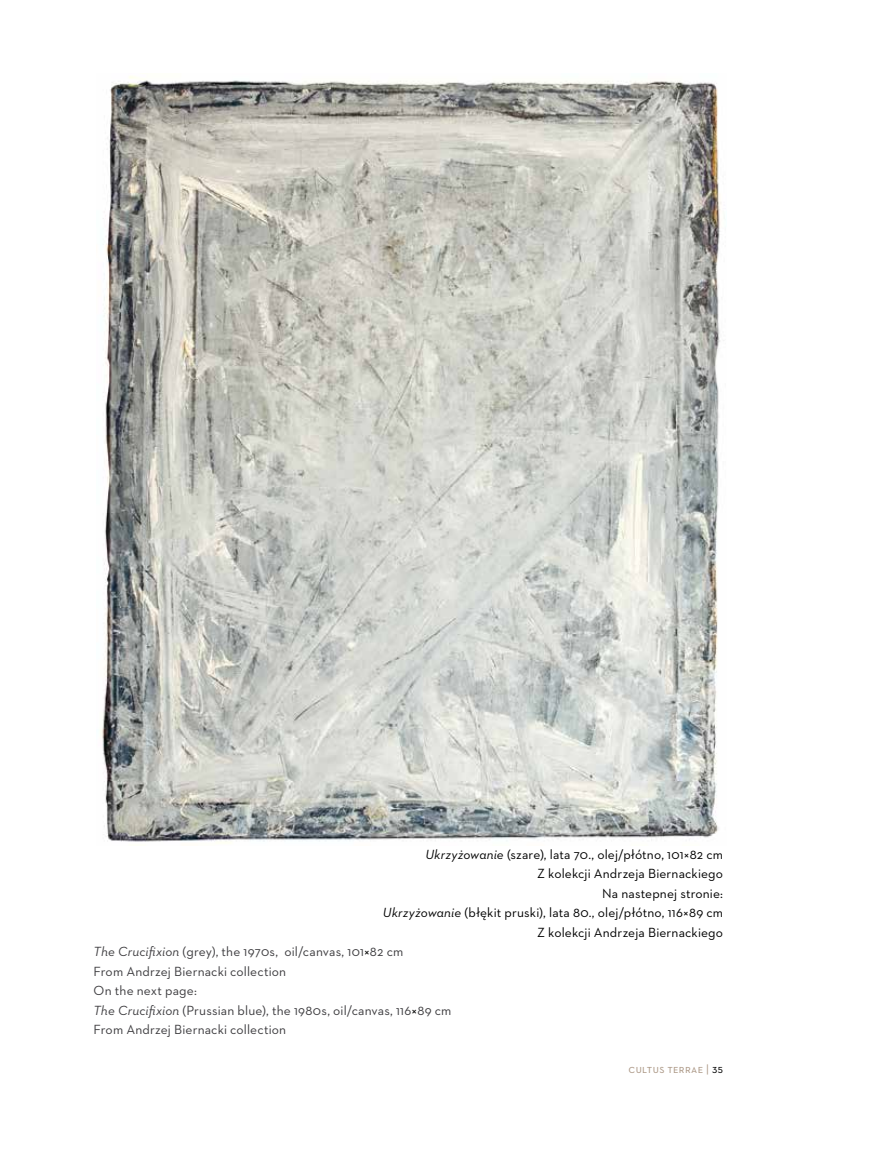
<style>
.page{position:relative;width:872px;height:1149px;background:#fff}
.page>*{position:absolute;margin:0;border:0;box-sizing:border-box;transform-origin:0 0}
.t1{font:13.5px "Neutraface 2 Text";letter-spacing:.015em;color:#000}
.t2{font:13.5px "Neutraface 2 Text";letter-spacing:.01em;color:#3e3d40}
.t3{font:12px "Neutraface 2 Text";letter-spacing:.025em;color:#ac9886}
.s1{font-style:italic}
.s2{color:#000}
</style>
<div class="page">
<img style="left:100px;top:76px;width:624px;height:767px">
<p class="t1" style="left:425px;top:845px;width:299px"><span class="s1">Ukrzyżowanie</span> (szare), lata 70., olej/płótno, 101×82 cm</p>
<p class="t1" style="left:537px;top:864px;width:187px">Z kolekcji Andrzeja Biernackiego</p>
<p class="t1" style="left:602px;top:884px;width:122px">Na nastepnej stronie:</p>
<p class="t1" style="left:383px;top:903px;width:342px"><span class="s1">Ukrzyżowanie</span> (błękit pruski), lata 80., olej/płótno, 116×89 cm</p>
<p class="t1" style="left:537px;top:923px;width:187px">Z kolekcji Andrzeja Biernackiego</p>
<p class="t2" style="left:94px;top:942px;width:311px"><span class="s1">The Crucifixion</span> (grey), the 1970s, oil/canvas, 101<span class="s2">×</span>82 cm</p>
<p class="t2" style="left:94px;top:962px;width:194px">From Andrzej Biernacki collection</p>
<p class="t2" style="left:94px;top:981px;width:105px">On the next page:</p>
<p class="t2" style="left:94px;top:1001px;width:359px"><span class="s1">The Crucifixion</span> (Prussian blue), the 1980s, oil/canvas, 116<span class="s2">×</span>89 cm</p>
<p class="t2" style="left:94px;top:1020px;width:194px">From Andrzej Biernacki collection</p>
<p class="t3" style="left:628px;top:1061px;width:96px">cultus terrae | <span class="s2">35</span></p>
</div>
